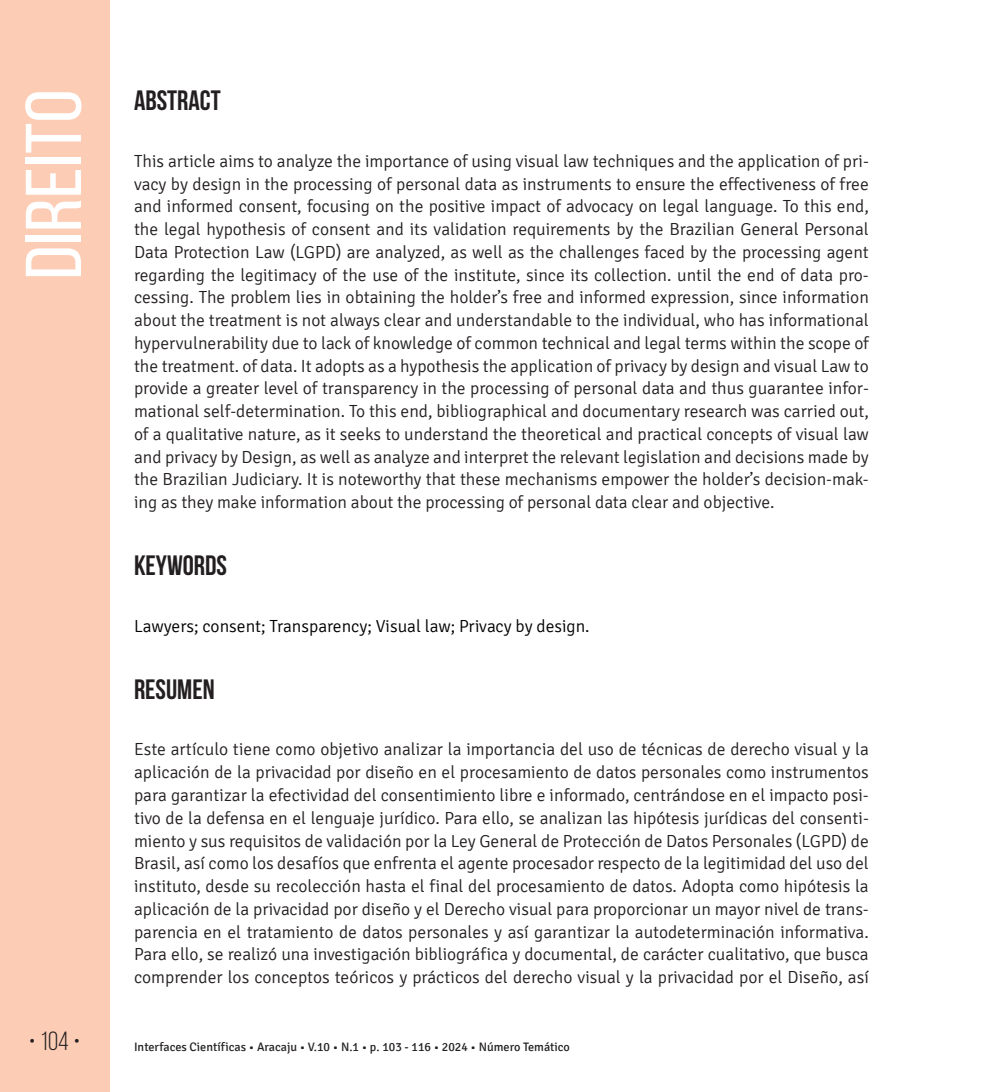
<style>
.page{position:relative;width:993px;height:1092px;background:#fff}
.page>*{position:absolute;margin:0;border:0;box-sizing:border-box;transform-origin:0 0}
.t1{font:78.75px "Bebas Neue";color:#fff;scale:1.09 1}
.t2{font:700 28px "Bebas Neue";color:#231f20}
.t3{font:26.25px "Bebas Neue";color:#231f20}
.t4{font:300 17.5px/22.8px "Signika";color:#231f20;text-align:justify}
.t5{font:300 17.5px "Signika";color:#000001}
.t6{font:12.25px "Signika";color:#231f20}
</style>
<div class="page">
<div style="left:0;top:0;width:109px;height:1091px;background:#fcccb5"></div>
<h1 class="t1" style="left:11px;top:279px;width:176px;rotate:-90deg">Direito</h1>
<h2 class="t2" style="left:134px;top:85px;width:88px">ABSTRACT</h2>
<p class="t4" style="left:134px;top:150px;width:736px">This article aims to analyze the importance of using visual law techniques and the application of pri&shy;vacy by design in the processing of personal data as instruments to ensure the effectiveness of free and informed consent, focusing on the positive impact of advocacy on legal language. To this end, the legal hypothesis of consent and its validation requirements by the Brazilian General Personal Data Protection Law (LGPD) are analyzed, as well as the challenges faced by the processing agent regarding the legitimacy of the use of the institute, since its collection. until the end of data pro&shy;cessing. The problem lies in obtaining the holder’s free and informed expression, since information about the treatment is not always clear and understandable to the individual, who has informational hypervulnerability due to lack of knowledge of common technical and legal terms within the scope of the treatment. of data. It adopts as a hypothesis the application of privacy by design and visual Law to provide a greater level of transparency in the processing of personal data and thus guarantee infor&shy;mational self-determination. To this end, bibliographical and documentary research was carried out, of a qualitative nature, as it seeks to understand the theoretical and practical concepts of visual law and privacy by Design, as well as analyze and interpret the relevant legislation and decisions made by the Brazilian Judiciary. It is noteworthy that these mechanisms empower the holder’s decision-mak&shy;ing as they make information about the processing of personal data clear and objective.</p>
<h2 class="t2" style="left:134px;top:550px;width:94px">KEYWORDS</h2>
<p class="t5" style="left:134px;top:616px;width:457px">Lawyers; consent; Transparency; Visual law; Privacy by design.</p>
<h2 class="t2" style="left:134px;top:674px;width:82px">RESUMEN</h2>
<p class="t4" style="left:134px;top:738px;width:736px">Este artículo tiene como objetivo analizar la importancia del uso de técnicas de derecho visual y la aplicación de la privacidad por diseño en el procesamiento de datos personales como instrumentos para garantizar la efectividad del consentimiento libre e informado, centrándose en el impacto posi&shy;tivo de la defensa en el lenguaje jurídico. Para ello, se analizan las hipótesis jurídicas del consenti&shy;miento y sus requisitos de validación por la Ley General de Protección de Datos Personales (LGPD) de Brasil, así como los desafíos que enfrenta el agente procesador respecto de la legitimidad del uso del instituto, desde su recolección hasta el final del procesamiento de datos. Adopta como hipótesis la aplicación de la privacidad por diseño y el Derecho visual para proporcionar un mayor nivel de trans&shy;parencia en el tratamiento de datos personales y así garantizar la autodeterminación informativa.<br>Para ello, se realizó una investigación bibliográfica y documental, de carácter cualitativo, que busca comprender los conceptos teóricos y prácticos del derecho visual y la privacidad por el Diseño, así</p>
<h3 class="t3" style="left:29px;top:1026px;width:53px">• 104 •</h3>
<p class="t6" style="left:134px;top:1040px;width:437px">Interfaces Científicas • Aracaju • V.10 • N.1 • p. 103 - 116 • 2024 • Número Temático</p>
</div>
